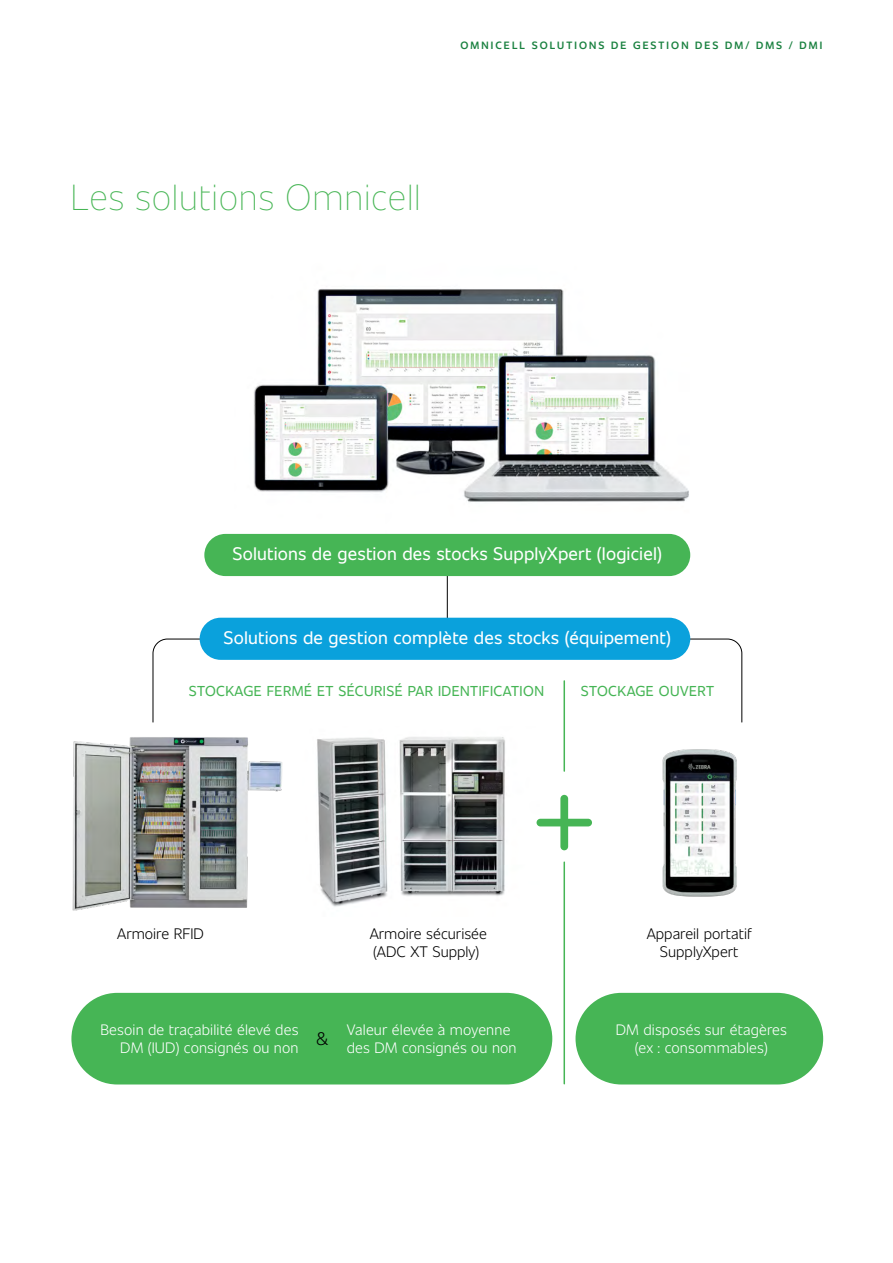
<style>
.page{position:relative;width:893px;height:1263px;background:#fff}
.page>*{position:absolute;margin:0;border:0;box-sizing:border-box;transform-origin:0 0}
.t1{font:200 36px "Unitext";letter-spacing:.02em;color:#46b554}
.t2{font:18px "Unitext";letter-spacing:.01em;color:#fff}
.t3{font:300 18px "Unitext";color:#000}
.t4{font:300 15.15px/18px "Unitext";color:#000}
.t5{font:300 15px/18px "Unitext";letter-spacing:.01em;color:#fff;text-align:center}
.t6{font:14.25px "Unitext";letter-spacing:.03em;color:#46b555}
.t7{font:600 10.5px "Unitext";letter-spacing:.2em;color:#1a8140}
</style>
<div class="page">
<hr style="left:447px;top:555px;width:1px;height:70px;background:#000">
<img style="left:234px;top:289px;width:457px;height:281px">
<svg style="left:153px;top:639px;width:63px;height:83px"></svg>
<svg style="left:563px;top:639px;width:179px;height:83px"></svg>
<img style="left:72px;top:737px;width:211px;height:174px">
<img style="left:317px;top:737px;width:221px;height:170px">
<div style="left:204px;top:534px;width:486px;height:42px;background:#46b555;border-radius:21px"></div>
<div style="left:200px;top:618px;width:490px;height:42px;background:#0aa1dc;border-radius:21px"></div>
<div style="left:536px;top:819px;width:56px;height:7px;background:#46b555;border-radius:4px"></div>
<div style="left:560px;top:795px;width:8px;height:55px;background:#46b555;border-radius:4px"></div>
<hr style="left:563px;top:681px;width:2px;height:90px;background:#46b555">
<div style="left:71px;top:993px;width:481px;height:91px;background:#46b555;border-radius:46px"></div>
<div style="left:575px;top:993px;width:248px;height:91px;background:#46b555;border-radius:46px"></div>
<hr style="left:563px;top:862px;width:2px;height:222px;background:#46b555">
<img style="left:662px;top:749px;width:75px;height:148px">
<p class="t7" style="left:460px;top:38px;width:363px">OMNICELL SOLUTIONS DE GESTION DES DM/ DMS / DMI</p>
<h1 class="t1" style="left:71px;top:172px;width:352px">Les solutions Omnicell</h1>
<p class="t2" style="left:233px;top:541px;width:431px">Solutions de gestion des stocks SupplyXpert (logiciel)</p>
<p class="t2" style="left:224px;top:625px;width:449px">Solutions de gestion complète des stocks (équipement)</p>
<p class="t6" style="left:189px;top:681px;width:357px">STOCKAGE FERMÉ ET SÉCURISÉ PAR IDENTIFICATION</p>
<p class="t6" style="left:581px;top:681px;width:135px">STOCKAGE OUVERT</p>
<p class="t4" style="left:117px;top:924px;width:88px">Armoire RFID</p>
<p class="t4" style="left:370px;top:924px;width:119px">Armoire sécurisée (ADC XT Supply)</p>
<p class="t4" style="left:647px;top:924px;width:106px;text-align:center">Appareil portatif<br>SupplyXpert</p>
<p class="t5" style="left:101px;top:1019px;width:199px;text-align:right">Besoin de traçabilité élevé des<br>DM (IUD) consignés ou non</p>
<p class="t5" style="left:347px;top:1019px;width:171px;text-align:left">Valeur élevée à moyenne des DM consignés ou non</p>
<p class="t3" style="left:316px;top:1026px;width:13px">&amp;</p>
<p class="t5" style="left:616px;top:1019px;width:173px">DM disposés sur étagères (ex : consommables)</p>
</div>
